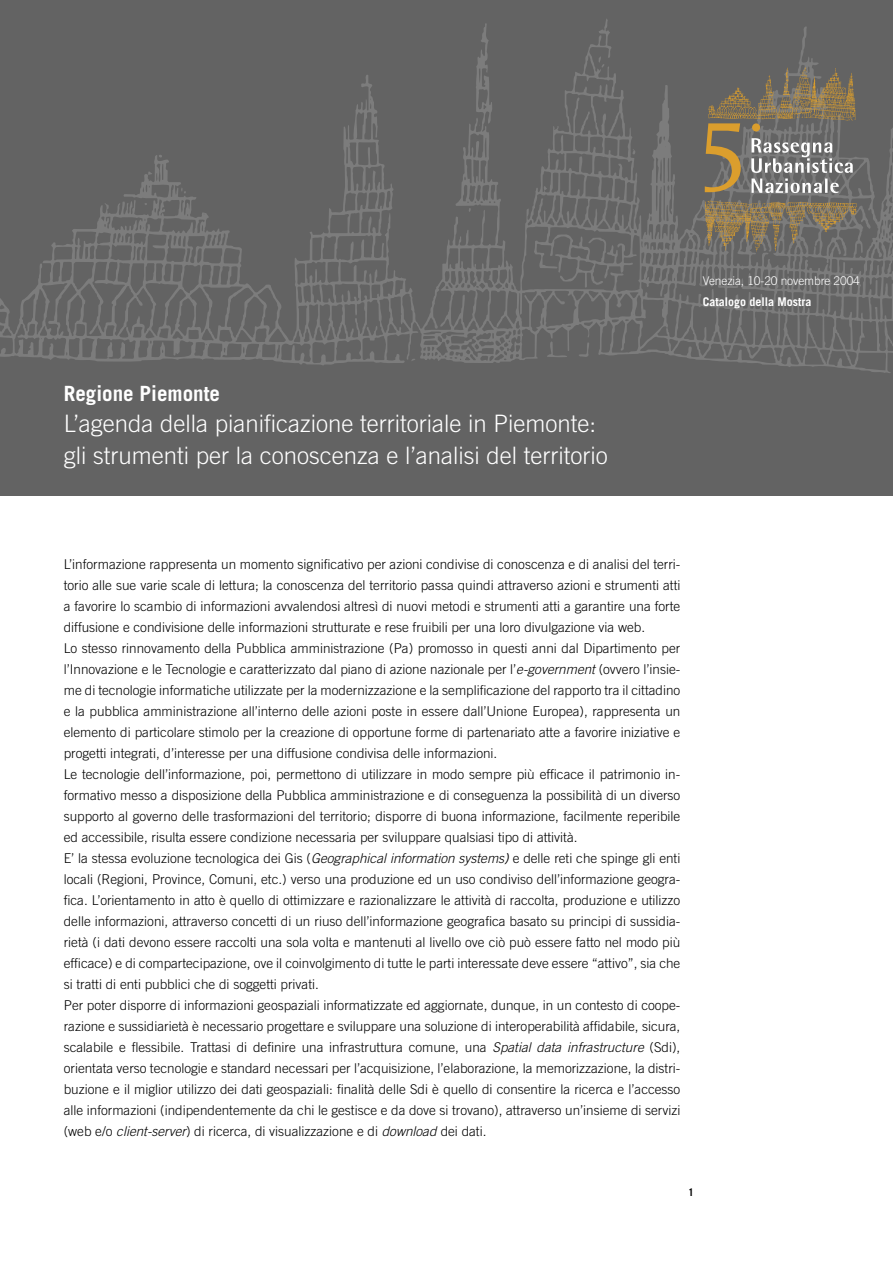
<style>
.page{position:relative;width:893px;height:1263px;background:#fff}
.page>*{position:absolute;margin:0;border:0;box-sizing:border-box;transform-origin:0 0}
.t1{font:300 24px/31.5px "Trade Gothic";color:#fff}
.t2{font:700 21px "Trade Gothic";color:#fff}
.t3{font:300 13.5px/21px "Trade Gothic";color:#000}
.t4{font:300 12px "Trade Gothic";letter-spacing:-.01em;color:#fff}
.t5{font:700 12px "Trade Gothic";color:#fff}
.t6{font:700 10.5px "Trade Gothic";color:#000}
.s1{font-style:italic}
.s2{font-weight:400;font-style:italic}
</style>
<div class="page">
<div style="left:0;top:0;width:893px;height:495px;background:#636363"></div>
<svg style="left:0;top:19px;width:893px;height:354px"></svg>
<svg style="left:705px;top:201px;width:152px;height:51px"></svg>
<svg style="left:705px;top:67px;width:150px;height:126px"></svg>
<div style="left:752px;top:123px;width:8px;height:8px;background:#db9e2d;border-radius:50%"></div>
<h2 class="t2" style="left:64px;top:380px;width:158px">Regione Piemonte</h2>
<h1 class="t1" style="left:64px;top:407px;width:545px">L’agenda della pianificazione territoriale in Piemonte: gli strumenti per la conoscenza e l’analisi del territorio</h1>
<p class="t4" style="left:703px;top:274px;width:159px">Venezia, 10-20 novembre 2004</p>
<p class="t5" style="left:703px;top:294px;width:110px">Catalogo della Mostra</p>
<p class="t3" style="left:64px;top:553px;width:618px">L’informazione rappresenta un momento significativo per azioni condivise di conoscenza e di analisi del terri&shy;torio alle sue varie scale di lettura; la conoscenza del territorio passa quindi attraverso azioni e strumenti atti a favorire lo scambio di informazioni avvalendosi altresì di nuovi metodi e strumenti atti a garantire una forte diffusione e condivisione delle informazioni strutturate e rese fruibili per una loro divulgazione via web.<br>Lo stesso rinnovamento della Pubblica amministrazione (Pa) promosso in questi anni dal Dipartimento per l’Innovazione e le Tecnologie e caratterizzato dal piano di azione nazionale per l’<span class="s1">e-government</span> (ovvero l’insie&shy;me di tecnologie informatiche utilizzate per la modernizzazione e la semplificazione del rapporto tra il cittadino e la pubblica amministrazione all’interno delle azioni poste in essere dall’Unione Europea), rappresenta un elemento di particolare stimolo per la creazione di opportune forme di partenariato atte a favorire iniziative e progetti integrati, d’interesse per una diffusione condivisa delle informazioni.<br>Le tecnologie dell’informazione, poi, permettono di utilizzare in modo sempre più efficace il patrimonio in&shy;formativo messo a disposizione della Pubblica amministrazione e di conseguenza la possibilità di un diverso supporto al governo delle trasformazioni del territorio; disporre di buona informazione, facilmente reperibile ed accessibile, risulta essere condizione necessaria per sviluppare qualsiasi tipo di attività.<br>E’ la stessa evoluzione tecnologica dei Gis (<span class="s1">Geographical information systems</span><span class="s2">)</span> e delle reti che spinge gli enti locali (Regioni, Province, Comuni, etc.) verso una produzione ed un uso condiviso dell’informazione geogra&shy;fica. L’orientamento in atto è quello di ottimizzare e razionalizzare le attività di raccolta, produzione e utilizzo delle informazioni, attraverso concetti di un riuso dell’informazione geografica basato su principi di sussidia&shy;rietà (i dati devono essere raccolti una sola volta e mantenuti al livello ove ciò può essere fatto nel modo più efficace) e di compartecipazione, ove il coinvolgimento di tutte le parti interessate deve essere “attivo”, sia che si tratti di enti pubblici che di soggetti privati.<br>Per poter disporre di informazioni geospaziali informatizzate ed aggiornate, dunque, in un contesto di coope&shy;razione e sussidiarietà è necessario progettare e sviluppare una soluzione di interoperabilità affidabile, sicura, scalabile e flessibile. Trattasi di definire una infrastruttura comune, una <span class="s1">Spatial data infrastructure</span> (Sdi), orientata verso tecnologie e standard necessari per l’acquisizione, l’elaborazione, la memorizzazione, la distri&shy;buzione e il miglior utilizzo dei dati geospaziali: finalità delle Sdi è quello di consentire la ricerca e l’accesso alle informazioni (indipendentemente da chi le gestisce e da dove si trovano), attraverso un’insieme di servizi (web e/o <span class="s1">client-server</span>) di ricerca, di visualizzazione e di <span class="s1">download</span> dei dati.</p>
<p class="t6" style="left:688px;top:1186px;width:7px">1</p>
</div>
